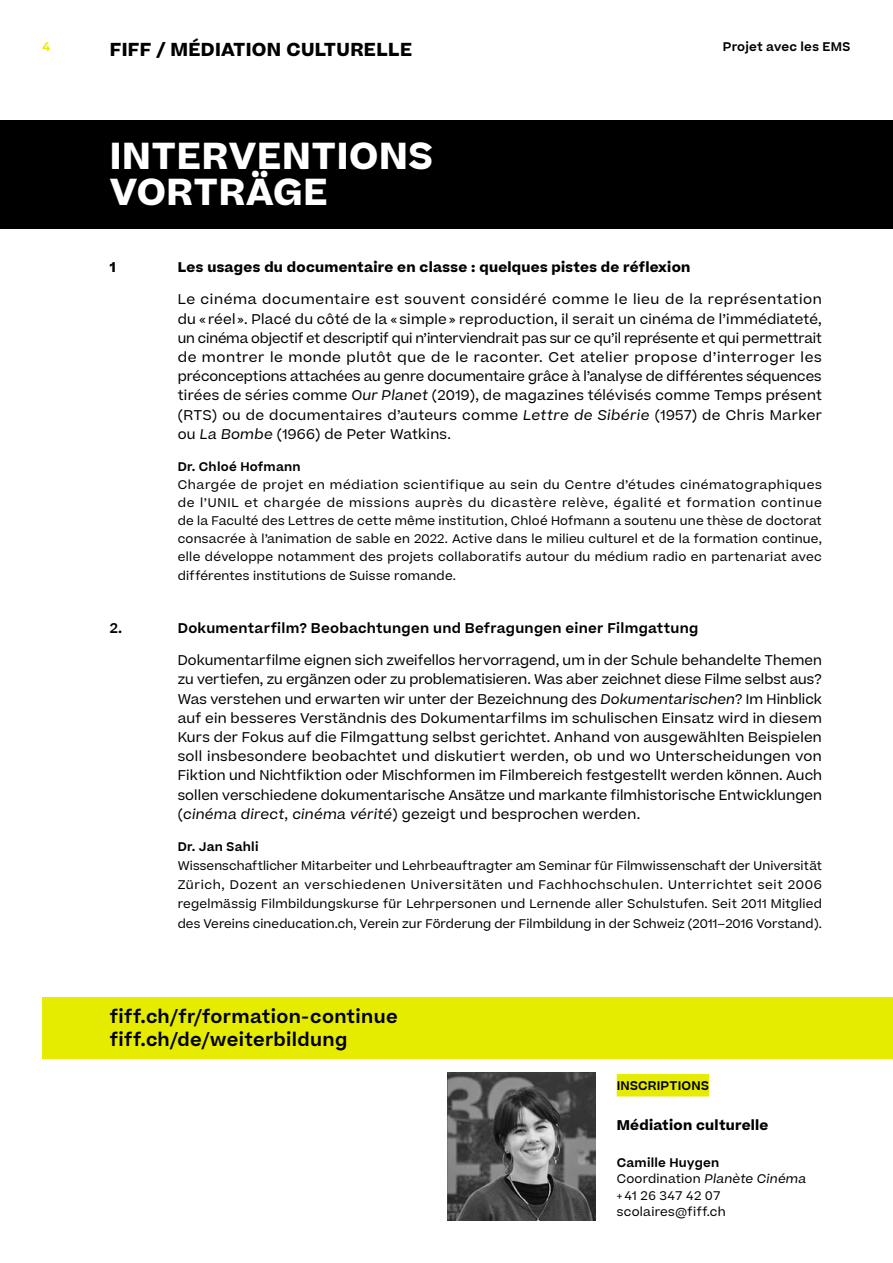
<style>
.page{position:relative;width:893px;height:1263px;background:#fff}
.page>*{position:absolute;margin:0;border:0;box-sizing:border-box;transform-origin:0 0}
.t1{font:700 36px/36px "Beatrice";letter-spacing:.02em;color:#fff}
.t2{font:600 18px/22.5px "Beatrice";letter-spacing:.02em;color:#000}
.t3{font:700 18px "Beatrice";letter-spacing:.02em;color:#000}
.t4{font:13.5px/19.2px "Beatrice";letter-spacing:.02em;color:#000;text-align:justify}
.t5{font:700 13.5px "Beatrice";letter-spacing:.02em;color:#000}
.t6{font:600 13.5px "Beatrice";letter-spacing:.02em;color:#000}
.t7{font:12px/18px "Beatrice";letter-spacing:.02em;color:#000;text-align:justify}
.t8{font:600 12px "Beatrice";letter-spacing:.02em;color:#000}
.t9{font:600 12px "Beatrice";color:#e6ec00}
.s1{font-style:italic}
.s2{font-weight:600}
</style>
<div class="page">
<div style="left:0;top:120px;width:893px;height:109px;background:#000"></div>
<div style="left:43px;top:997px;width:850px;height:62px;background:#e6ec00"></div>
<div style="left:617px;top:1074px;width:92px;height:22px;background:#e6ec00"></div>
<img style="left:448px;top:1073px;width:147px;height:147px">
<p class="t9" style="left:43px;top:39px;width:9px">4</p>
<h2 class="t3" style="left:110px;top:37px;width:304px">FIFF / MÉDIATION CULTURELLE</h2>
<p class="t8" style="left:723px;top:39px;width:129px">Projet avec les EMS</p>
<h1 class="t1" style="left:110px;top:138px;width:325px">INTERVENTIONS<br>VORTRÄGE</h1>
<p class="t5" style="left:110px;top:258px;width:8px">1</p>
<p class="t5" style="left:178px;top:258px;width:514px">Les usages du documentaire en classe : quelques pistes de réflexion</p>
<p class="t4" style="left:178px;top:290px;width:646px">Le cinéma documentaire est souvent considéré comme le lieu de la représentation du « réel ». Placé du côté de la « simple » reproduction, il serait un cinéma de l’immédiateté, un cinéma objectif et descriptif qui n’interviendrait pas sur ce qu’il représente et qui permettrait de montrer le monde plutôt que de le raconter. Cet atelier propose d’interroger les préconceptions attachées au genre documentaire grâce à l’analyse de différentes séquences tirées de séries comme <span class="s1">Our Planet</span> (2019), de magazines télévisés comme Temps présent (RTS) ou de documentaires d’auteurs comme <span class="s1">Lettre de Sibérie</span> (1957) de Chris Marker ou <span class="s1">La Bombe</span> (1966) de Peter Watkins.</p>
<p class="t8" style="left:178px;top:458px;width:124px">Dr. Chloé Hofmann</p>
<p class="t7" style="left:178px;top:475px;width:646px">Chargée de projet en médiation scientifique au sein du Centre d’études cinématographiques de l’UNIL et chargée de missions auprès du dicastère relève, égalité et formation continue de la Faculté des Lettres de cette même institution, Chloé Hofmann a soutenu une thèse de doctorat consacrée à l’animation de sable en 2022. Active dans le milieu culturel et de la formation continue, elle développe notamment des projets collaboratifs autour du médium radio en partenariat avec</p>
<p class="t7" style="left:178px;top:566px;width:280px">différentes institutions de Suisse romande.</p>
<p class="t6" style="left:110px;top:619px;width:14px">2.</p>
<p class="t6" style="left:178px;top:619px;width:522px">Dokumentarfilm? Beobachtungen und Befragungen einer Filmgattung</p>
<p class="t4" style="left:178px;top:650px;width:646px">Dokumentarfilme eignen sich zweifellos hervorragend, um in der Schule behandelte Themen zu vertiefen, zu ergänzen oder zu problematisieren. Was aber zeichnet diese Filme selbst aus?<br>Was verstehen und erwarten wir unter der Bezeichnung des <span class="s1">Dokumentarischen</span>? Im Hinblick auf ein besseres Verständnis des Dokumentarfilms im schulischen Einsatz wird in diesem Kurs der Fokus auf die Filmgattung selbst gerichtet. Anhand von ausgewählten Beispielen soll insbesondere beobachtet und diskutiert werden, ob und wo Unterscheidungen von Fiktion und Nichtfiktion oder Mischformen im Filmbereich festgestellt werden können. Auch sollen verschiedene dokumentarische Ansätze und markante filmhistorische Entwicklungen (<span class="s1">cinéma direct</span>, <span class="s1">cinéma vérité</span>) gezeigt und besprochen werden.</p>
<p class="t8" style="left:178px;top:838px;width:82px">Dr. Jan Sahli</p>
<p class="t7" style="left:178px;top:856px;width:646px;line-height:19.2px">Wissenschaftlicher Mitarbeiter und Lehrbeauftragter am Seminar für Filmwissenschaft der Universität Zürich, Dozent an verschiedenen Universitäten und Fachhochschulen. Unterrichtet seit 2006 regelmässig Filmbildungskurse für Lehrpersonen und Lernende aller Schulstufen. Seit 2011 Mitglied des Vereins cineducation.ch, Verein zur Förderung der Filmbildung in der Schweiz (2011–2016 Vorstand).</p>
<h2 class="t2" style="left:110px;top:1005px;width:289px">fiff.ch/fr/formation-continue fiff.ch/de/weiterbildung</h2>
<p class="t8" style="left:617px;top:1077px;width:94px">INSCRIPTIONS</p>
<p class="t5" style="left:617px;top:1115px;width:153px">Médiation culturelle</p>
<p class="t7" style="left:617px;top:1154px;width:191px;line-height:16.5px;text-align:left"><span class="s2">Camille Huygen<br></span>Coordination <span class="s1">Planète Cinéma </span>+ 41 26 347 42 07 scolaires@fiff.ch</p>
</div>
